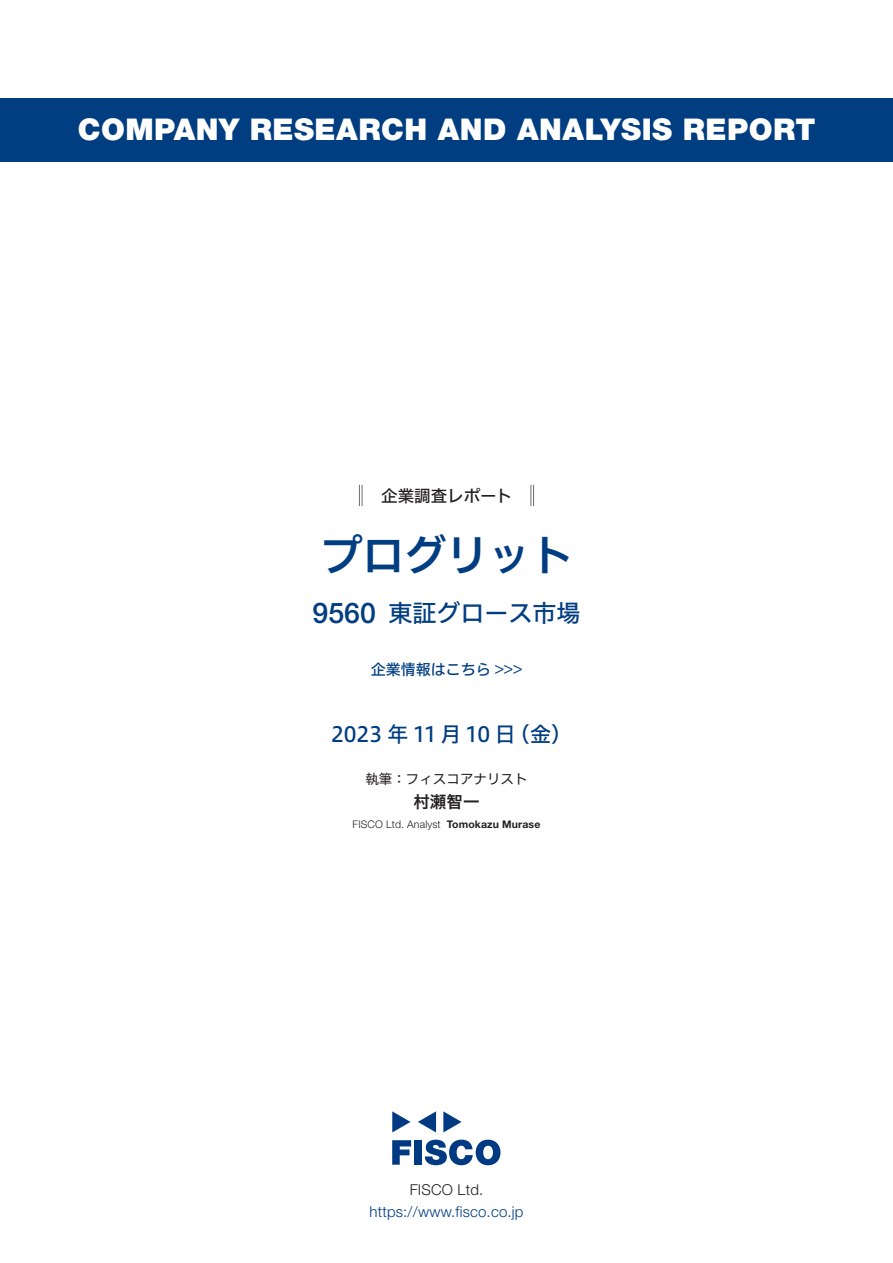
<style>
.page{position:relative;width:893px;height:1263px;background:#fff}
.page>*{position:absolute;margin:0;border:0;box-sizing:border-box;transform-origin:0 0}
.t1{font:42px "Hiragino UD Sans F Std N W6";color:#003d81}
.t2{font:900 30px "Helvetica Neue LT Std";letter-spacing:.015em;color:#fff}
.t3{font:500 28.5px "Helvetica Neue LT Std";color:#003d81}
.t4{font:24px "Hiragino UD Sans F Std N W5";color:#003d81}
.t5{font:21px "Hiragino UD Sans F Std N W5";letter-spacing:-.005em;color:#003d81}
.t6{font:16.5px "Hiragino UD Sans F Std N W5";color:#231f20}
.t7{font:16.5px "Hiragino UD Sans F Std N W6";color:#231f20}
.t8{font:300 15px "Helvetica Neue LT Std";letter-spacing:.015em;color:#003d81}
.t9{font:15px "Hiragino UD Sans F Std N W5";color:#003d81}
.t10{font:300 15px "Helvetica Neue LT Std";letter-spacing:.015em;color:#231f20}
.t11{font:13.5px "Hiragino UD Sans F Std N W4";color:#231f20}
.t12{font:300 10.5px "Helvetica Neue LT Std";letter-spacing:.015em;color:#231f20}
.t13{font:700 10.5px "Helvetica Neue LT Std";letter-spacing:.015em;color:#231f20}
</style>
<div class="page">
<svg style="left:392px;top:1140px;width:19px;height:25px"></svg>
<div style="left:414px;top:1140px;width:8px;height:25px;background:#003a83"></div>
<svg style="left:425px;top:1139px;width:75px;height:26px"></svg>
<svg style="left:392px;top:1111px;width:18px;height:21px"></svg>
<svg style="left:443px;top:1111px;width:19px;height:21px"></svg>
<svg style="left:418px;top:1111px;width:18px;height:21px"></svg>
<div style="left:0;top:98px;width:893px;height:64px;background:#003d81"></div>
<svg style="left:359px;top:485px;width:4px;height:21px"></svg>
<svg style="left:531px;top:485px;width:3px;height:21px"></svg>
<p class="t2" style="left:78px;top:112px;width:739px">COMPANY RESEARCH AND ANALYSIS REPORT</p>
<p class="t6" style="left:365px;top:483px;width:149px">　企業調査レポート</p>
<h1 class="t1" style="left:320px;top:523px;width:254px">プログリット</h1>
<p class="t3" style="left:313px;top:596px;width:65px">9560</p>
<p class="t4" style="left:388px;top:594px;width:193px">東証グロース市場</p>
<p class="t9" style="left:371px;top:658px;width:153px">企業情報はこちら &lt;&lt;&lt;</p>
<p class="t5" style="left:331px;top:718px;width:186px">2023 年 11 月 10 日</p>
<p class="t5" style="left:509px;top:718px;width:65px">（金(</p>
<p class="t11" style="left:365px;top:768px;width:164px">執筆：フィスコアナリスト</p>
<p class="t7" style="left:413px;top:789px;width:67px">村瀬智一</p>
<p class="t13" style="left:447px;top:818px;width:95px">Tomokazu Murase</p>
<p class="t12" style="left:353px;top:818px;width:90px">FISCO Ltd. Analyst</p>
<p class="t10" style="left:410px;top:1180px;width:75px">FISCO Ltd.</p>
<p class="t8" style="left:369px;top:1202px;width:156px">https://www.fisco.co j p.</p>
</div>
